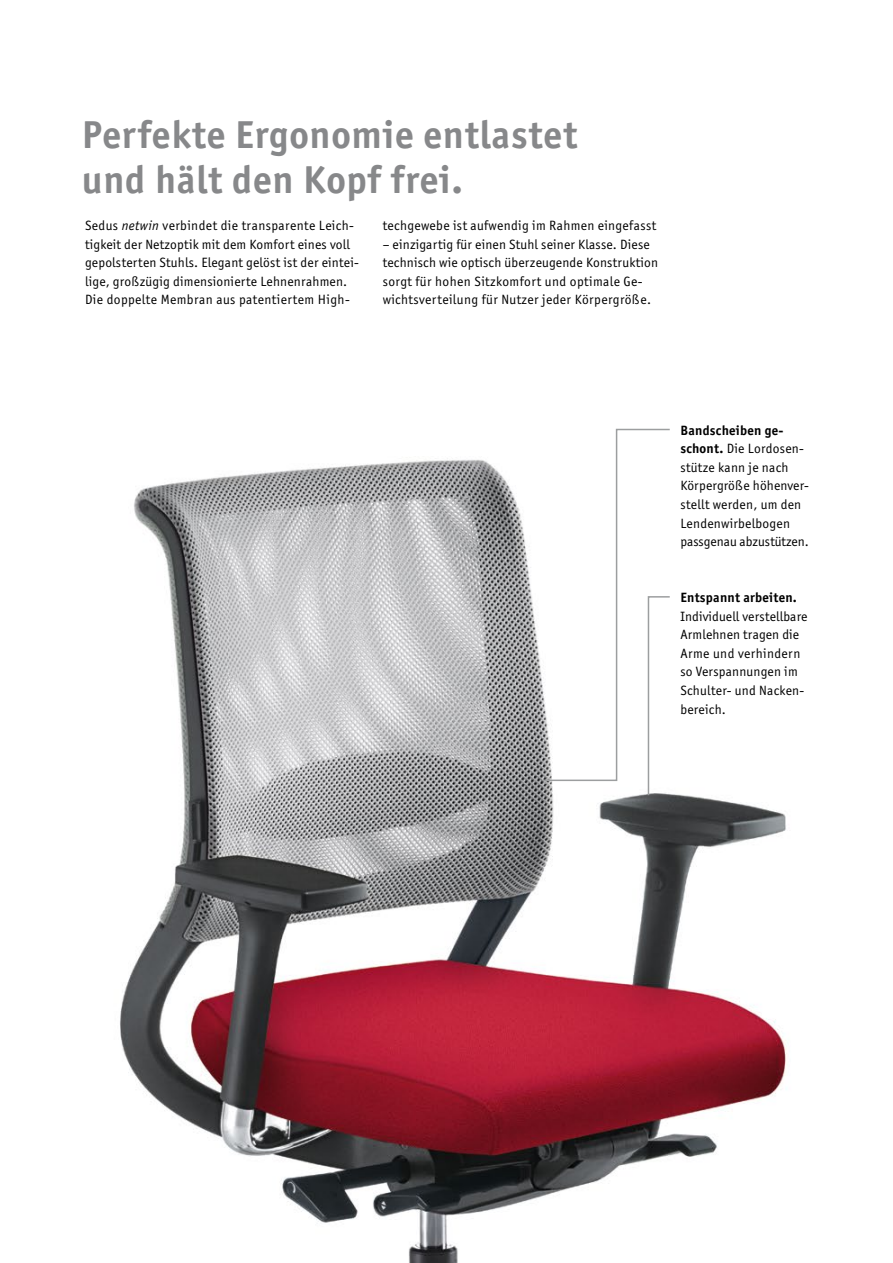
<style>
.page{position:relative;width:893px;height:1263px;background:#fff}
.page>*{position:absolute;margin:0;border:0;box-sizing:border-box;transform-origin:0 0}
.Headline_26pt{font:700 39px "Officina San Itc T";letter-spacing:.02em;color:#87888a}
.Copy_12pt{font:13.5px/18.6px "Officina San Itc T";letter-spacing:.02em;color:#000}
.Copy_12pt-2{font:700 13.5px "Officina San Itc T";letter-spacing:.02em;color:#000}
.s1{font-style:italic}
.s2{font-weight:700}
</style>
<div class="page">
<img style="left:120px;top:458px;width:667px;height:805px">
<svg style="left:543px;top:428px;width:128px;height:354px"></svg>
<svg style="left:647px;top:595px;width:24px;height:202px"></svg>
<p class="Headline_26pt" style="left:82px;top:110px;width:497px">Perfekte Ergonomie entlastet</p>
<p class="Headline_26pt" style="left:82px;top:155px;width:383px">und hält den Kopf frei.</p>
<p class="Copy_12pt" style="left:85px;top:216px;width:270px">Sedus <span class="s1">netwin</span> verbindet die transparente Leich&shy;tigkeit der Netzoptik mit dem Komfort eines voll</p>
<p class="Copy_12pt" style="left:85px;top:253px;width:275px">gepolsterten Stuhls. Elegant gelöst ist der eintei&shy;lige, großzügig dimensionierte Lehnenrahmen.<br>Die doppelte Membran aus patentiertem High-</p>
<p class="Copy_12pt" style="left:383px;top:216px;width:275px">techgewebe ist aufwendig im Rahmen eingefasst</p>
<p class="Copy_12pt" style="left:383px;top:235px;width:277px">– einzigartig für einen Stuhl seiner Klasse. Diese technisch wie optisch überzeugende Konstruktion sorgt für hohen Sitzkomfort und optimale Ge&shy;wichtsverteilung für Nutzer jeder Körpergröße.</p>
<p class="Copy_12pt" style="left:680px;top:421px;width:130px"><span class="s2">Bandscheiben ge&shy;schont.</span> Die Lordosen&shy;stütze kann je nach<br>Körpergröße höhenver&shy;stellt werden, um den<br>Lendenwirbelbogen passgenau abzustützen.</p>
<p class="Copy_12pt-2" style="left:680px;top:589px;width:118px">Entspannt arbeiten.</p>
<p class="Copy_12pt" style="left:680px;top:607px;width:129px">Individuell verstellbare<br>Armlehnen tragen die<br>Arme und verhindern so Verspannungen im<br>Schulter- und Nacken&shy;bereich.</p>
</div>
